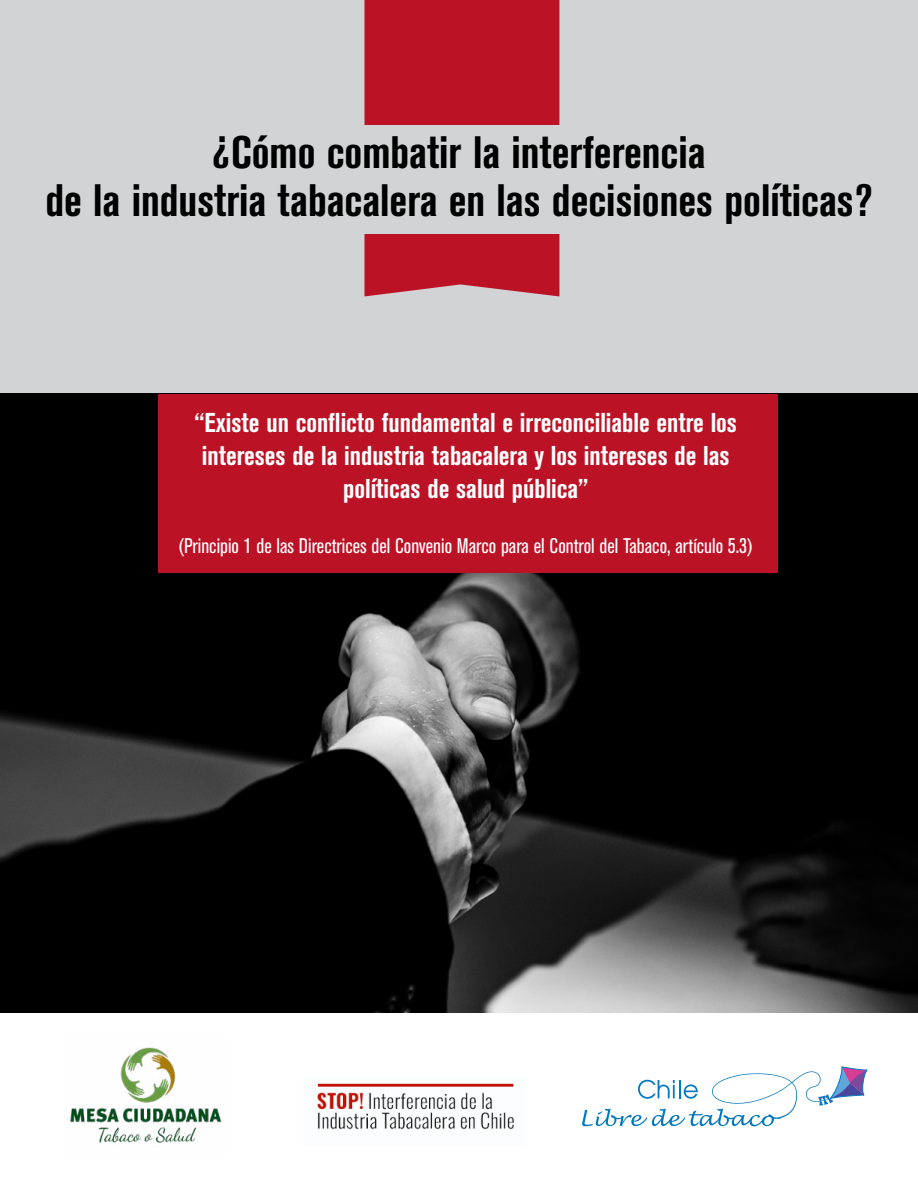
<style>
.page{position:relative;width:918px;height:1188px;background:#fff}
.page>*{position:absolute;margin:0;border:0;box-sizing:border-box;transform-origin:0 0}
.t1{font:700 condensed 45px/48px "Akzidenz Grotesk BE";color:#000;text-align:center}
.t2{font:700 condensed 27px/33px "Akzidenz Grotesk BE";color:#fff;text-align:center}
.t3{font:condensed 21px "Akzidenz Grotesk BE";color:#fff}
</style>
<div class="page">
<div style="left:0;top:0;width:918px;height:572px;background:#d1d3d4"></div>
<img style="left:0;top:394px;width:918px;height:619px">
<div style="left:364px;top:0;width:195px;height:296px;background:#bc1225"></div>
<img style="left:317px;top:1083px;width:198px;height:47px">
<svg style="left:582px;top:1067px;width:285px;height:59px"></svg>
<div style="left:158px;top:394px;width:620px;height:178px;background:#bc1225"></div>
<div style="left:347px;top:125px;width:246px;height:109px;background:#d1d3d4"></div>
<img style="left:70px;top:1047px;width:152px;height:96px">
<h1 class="t1" style="left:45px;top:129px;width:829px">¿Cómo combatir la interferencia<br>de la industria tabacalera en las decisiones políticas?</h1>
<p class="t2" style="left:194px;top:406px;width:544px">“Existe un conflicto fundamental e irreconciliable entre los intereses de la industria tabacalera y los intereses de las políticas de salud pública”</p>
<p class="t3" style="left:178px;top:534px;width:577px">(Principio 1 de las Directrices del Convenio Marco para el Control del Tabaco, artículo 5.3)</p>
</div>
